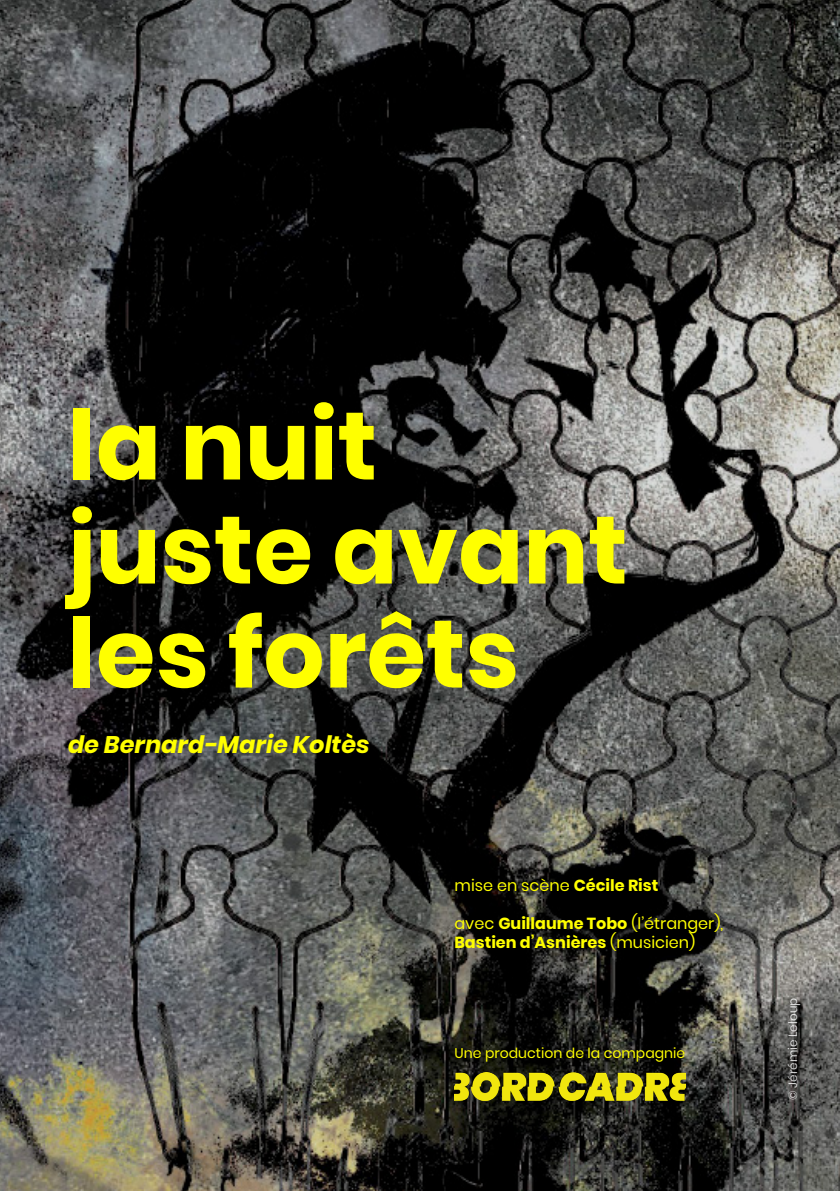
<style>
.page{position:relative;width:840px;height:1191px;background:#fff}
.page>*{position:absolute;margin:0;border:0;box-sizing:border-box;transform-origin:0 0}
.Titre{font:700 96px/104px "Poppins";color:#ff0}
.Body{font:italic 700 24px "Poppins";color:#ff0}
.Body-2{font:700 16px/19.2px "Poppins";color:#ff0}
.Body-3{font:16px "Poppins";color:#ff0}
.Body-4{font:14px "Poppins";color:#ff0}
.t1{font:12px "Poppins";color:#fff}
.s1{font-weight:700}
.s2{font-weight:400}
</style>
<div class="page">
<img style="left:0;top:0;width:839px;height:1191px">
<img style="left:454px;top:1072px;width:231px;height:28px">
<p class="Titre" style="left:68px;top:394px;width:561px">la nuit juste avant les forêts</p>
<p class="Body" style="left:68px;top:730px;width:303px">de Bernard-Marie Koltès</p>
<p class="Body-3" style="left:454px;top:876px;width:205px">mise en scène <span class="s1">Cécile Rist</span></p>
<p class="Body-2" style="left:454px;top:914px;width:270px"><span class="s2">avec</span> Guillaume Tobo <span class="s2">(l’étranger),<br></span>Bastien d’Asnières <span class="s2">(musicien)</span></p>
<p class="Body-4" style="left:454px;top:1045px;width:232px">Une production de la compagnie</p>
<p class="t1" style="left:785px;top:1100px;width:104px;rotate:-90deg">© Jérémie Leloup</p>
</div>
